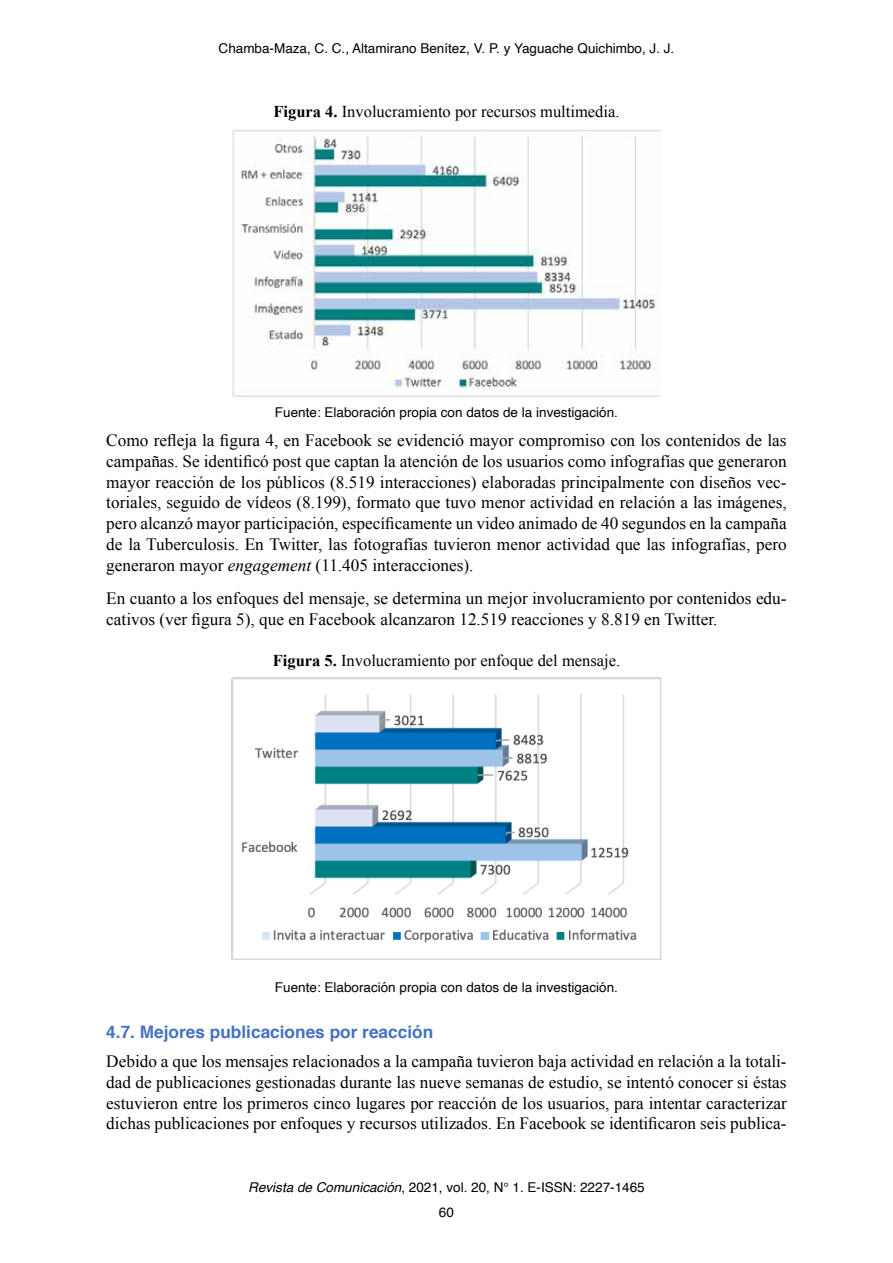
<style>
.page{position:relative;width:893px;height:1263px;background:#fff}
.page>*{position:absolute;margin:0;border:0;box-sizing:border-box;transform-origin:0 0}
.t1{font:17.25px/20.7px "Times New Roman";color:#000;text-align:justify}
.t2{font:700 17.25px "Helvetica";color:#4472c4}
.t3{font:16.5px "Times New Roman";color:#000}
.t4{font:13.5px/24.8px "Helvetica";color:#000;text-align:center}
.s1{font-weight:700}
.s2{font-style:italic}
</style>
<div class="page">
<img style="left:233px;top:130px;width:427px;height:267px">
<img style="left:231px;top:678px;width:431px;height:281px">
<p class="t4" style="left:219px;top:36px;width:457px">Chamba-Maza, C. C., Altamirano Benítez, V. P. y Yaguache Quichimbo, J. J.</p>
<p class="t3" style="left:273px;top:101px;width:348px"><span class="s1">Figura 4.</span> Involucramiento por recursos multimedia.</p>
<p class="t4" style="left:275px;top:400px;width:344px">Fuente: Elaboración propia con datos de la investigación.</p>
<p class="t1" style="left:106px;top:430px;width:682px">Como refleja la figura 4, en Facebook se evidenció mayor compromiso con los contenidos de las campañas. Se identificó post que captan la atención de los usuarios como infografías que generaron mayor reacción de los públicos (8.519 interacciones) elaboradas principalmente con diseños vec&shy;toriales, seguido de vídeos (8.199), formato que tuvo menor actividad en relación a las imágenes, pero alcanzó mayor participación, específicamente un video animado de 40 segundos en la campaña de la Tuberculosis. En Twitter, las fotografías tuvieron menor actividad que las infografías, pero generaron mayor <span class="s2">engagement</span> (11.405 interacciones).</p>
<p class="t1" style="left:106px;top:588px;width:682px">En cuanto a los enfoques del mensaje, se determina un mejor involucramiento por contenidos edu&shy;cativos (ver figura 5), que en Facebook alcanzaron 12.519 reacciones y 8.819 en Twitter.</p>
<p class="t3" style="left:273px;top:649px;width:349px"><span class="s1">Figura 5.</span> Involucramiento por enfoque del mensaje.</p>
<p class="t4" style="left:275px;top:975px;width:344px">Fuente: Elaboración propia con datos de la investigación.</p>
<p class="t2" style="left:106px;top:1018px;width:328px">4.7. Mejores publicaciones por reacción</p>
<p class="t1" style="left:106px;top:1051px;width:682px">Debido a que los mensajes relacionados a la campaña tuvieron baja actividad en relación a la totali&shy;dad de publicaciones gestionadas durante las nueve semanas de estudio, se intentó conocer si éstas estuvieron entre los primeros cinco lugares por reacción de los usuarios, para intentar caracterizar dichas publicaciones por enfoques y recursos utilizados. En Facebook se identificaron seis publica-</p>
<p class="t4" style="left:248px;top:1175px;width:398px"><span class="s2">Revista de Comunicación</span>, 2021, vol. 20, N° 1. E-ISSN: 2227-1465<br>60</p>
</div>
